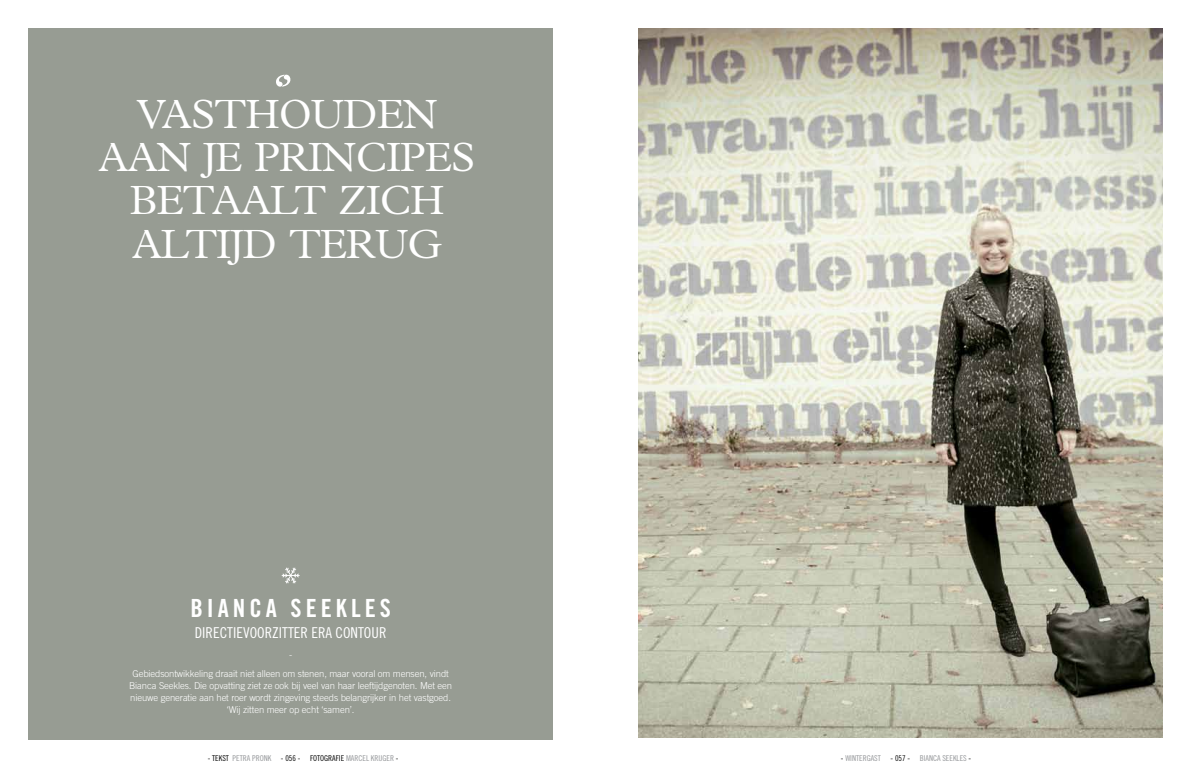
<style>
.page{position:relative;width:1191px;height:780px;background:#fff}
.page>*{position:absolute;margin:0;border:0;box-sizing:border-box;transform-origin:0 0}
.t1{font:300 41px/43px "M Plantin";letter-spacing:-.02em;color:#fff;text-align:center}
.t2{font:25px "Trade Gothic Bold Cond Twenty";letter-spacing:.16em;color:#fff}
.t3{font:15px "Trade Gothic Cond Eighteen";color:#fff}
.t4{font:300 9.5px/12px "Trade Gothic";letter-spacing:-.01em;color:#fff;text-align:center}
.t5{font:8px "Trade Gothic Cond Eighteen";color:#939598}
.t6{font:8px "Trade Gothic Cond Eighteen";color:#000}
.s1{color:#000}
</style>
<div class="page">
<div style="left:28px;top:28px;width:525px;height:711px;background:#979c93"></div>
<img style="left:638px;top:28px;width:524px;height:709px">
<svg style="left:276px;top:74px;width:15px;height:13px"></svg>
<svg style="left:282px;top:567px;width:17px;height:16px"></svg>
<h1 class="t1" style="left:99px;top:93px;width:378px">VASTHOUDEN<br>AAN JE PRINCIPES<br>BETAALT ZICH<br>ALTIJD TERUG</h1>
<h2 class="t2" style="left:190px;top:593px;width:200px">BIANCA SEEKLES</h2>
<h3 class="t3" style="left:195px;top:624px;width:193px">DIRECTIEVOORZITTER ERA CONTOUR</h3>
<p class="t4" style="left:132px;top:645px;width:318px;line-height:19px">-<br>Gebiedsontwikkeling draait niet alleen om stenen, maar vooral om mensen, vindt</p>
<p class="t4" style="left:129px;top:680px;width:325px">Bianca Seekles. Die opvatting ziet ze ook bij veel van haar leeftijdgenoten. Met een nieuwe generatie aan het roer wordt zingeving steeds belangrijker in het vastgoed. ‘Wij zitten meer op echt ‘samen’.</p>
<p class="t6" style="left:208px;top:753px;width:9px">- TEKST</p>
<p class="t5" style="left:233px;top:753px;width:167px">PETRA PRONK <span class="s1">- 056 - FOTOGRAFIE</span> MARCEL KRIJGER <span class="s1">-</span></p>
<p class="t5" style="left:841px;top:753px;width:132px"><span class="s1">-</span> WINTERGAST <span class="s1">- 057 -</span> BIANCA SEEKLES <span class="s1">-</span></p>
</div>
